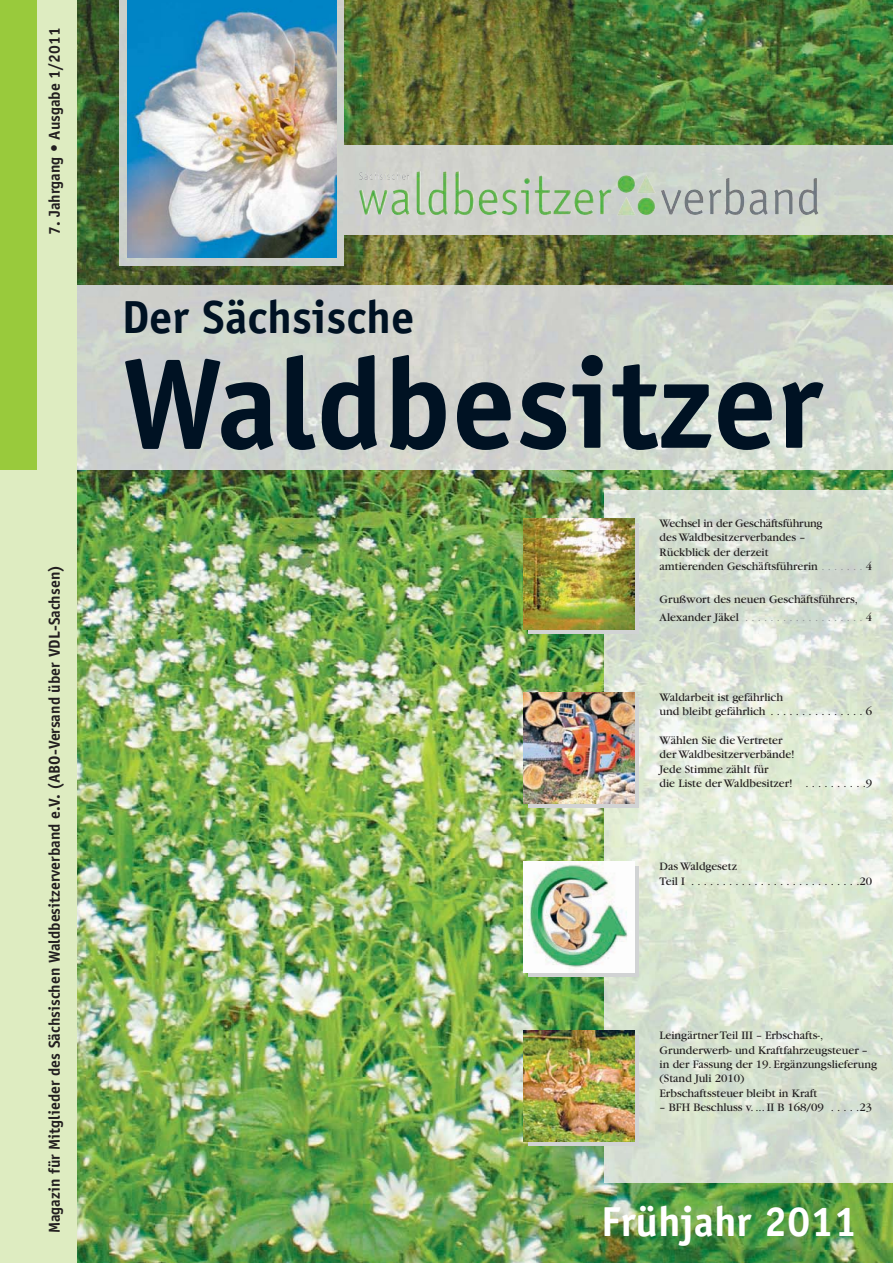
<style>
.page{position:relative;width:893px;height:1263px;background:#fff}
.page>*{position:absolute;margin:0;border:0;box-sizing:border-box;transform-origin:0 0}
.t1{font:700 128.25px "Officina Sans";color:#001223}
.t2{font:700 46.5px "Officina Sans";color:#001223}
.t3{font:700 42px "Officina Sans";color:#fff}
.t4{font:700 15.75px "Officina Sans";color:#231f20}
.t5{font:12px/14.4px "Garamond";color:#231f20}
.s1{color:#939598}
</style>
<div class="page">
<img style="left:77px;top:0;width:816px;height:1263px">
<img style="left:120px;top:0;width:224px;height:265px">
<img style="left:344px;top:145px;width:549px;height:90px">
<img style="left:77px;top:286px;width:816px;height:184px">
<img style="left:604px;top:491px;width:289px;height:692px">
<div style="left:0;top:0;width:77px;height:1263px;background:#deecc1"></div>
<div style="left:0;top:0;width:37px;height:469px;background:#99ca3c"></div>
<img style="left:127px;top:0;width:209px;height:257px">
<svg style="left:528px;top:523px;width:111px;height:111px"></svg>
<img style="left:523px;top:518px;width:111px;height:111px">
<svg style="left:528px;top:697px;width:111px;height:111px"></svg>
<img style="left:523px;top:692px;width:111px;height:111px">
<div style="left:528px;top:866px;width:111px;height:111px;background:#d1d3d4"></div>
<img style="left:523px;top:862px;width:111px;height:111px">
<svg style="left:528px;top:1035px;width:111px;height:111px"></svg>
<img style="left:523px;top:1030px;width:111px;height:111px">
<img style="left:359px;top:171px;width:115px;height:44px">
<h3 class="t4" style="left:48px;top:235px;width:209px;rotate:-90deg">7. Jahrgang • Ausgabe 1/2011</h3>
<h3 class="t4" style="left:48px;top:1233px;width:670px;rotate:-90deg">Magazin für Mitglieder des Sächsischen Waldbesitzerverband e.V. (ABO-Versand über VDL-Sachsen)</h3>
<h2 class="t2" style="left:122px;top:299px;width:294px">Der Sächsische</h2>
<h1 class="t1" style="left:122px;top:355px;width:702px">Waldbesitzer</h1>
<p class="t5" style="left:659px;top:517px;width:214px">Wechsel in der Geschäftsführung<br>des Waldbesitzerverbandes –<br>Rückblick der derzeit<br>amtierenden Geschäftsführerin <span class="s1">. . . . . . .</span> 4</p>
<p class="t5" style="left:659px;top:591px;width:214px;line-height:18.3px">Grußwort des neuen Geschäftsführers,<br>Alexander Jäkel <span class="s1">. . . . . . . . . . . . . . . . . . .</span> 4</p>
<p class="t5" style="left:659px;top:691px;width:214px">Waldarbeit ist gefährlich<br>und bleibt gefährlich . . . . . . . . . . . . . . . 6</p>
<p class="t5" style="left:659px;top:734px;width:214px">Wählen Sie die Vertreter<br>der Waldbesitzerverbände!<br>Jede Stimme zählt für<br>die Liste der Waldbesitzer! . . . . . . . . . .9</p>
<p class="t5" style="left:659px;top:861px;width:214px">Das Waldgesetz<br>Teil I . . . . . . . . . . . . . . . . . . . . . . . . . . .20</p>
<p class="t5" style="left:659px;top:1029px;width:219px">Leingärtner Teil III – Erbschafts-, Grunderwerb- und Kraftfahrzeugsteuer – in der Fassung der 19. Ergänzungslieferung (Stand Juli 2010)<br>Erbschaftssteuer bleibt in Kraft</p>
<p class="t5" style="left:659px;top:1101px;width:214px">– BFH Beschluss v. ... II B 168/09 . . . . .23</p>
<h3 class="t3" style="left:601px;top:1205px;width:257px">Frühjahr 2011</h3>
</div>
